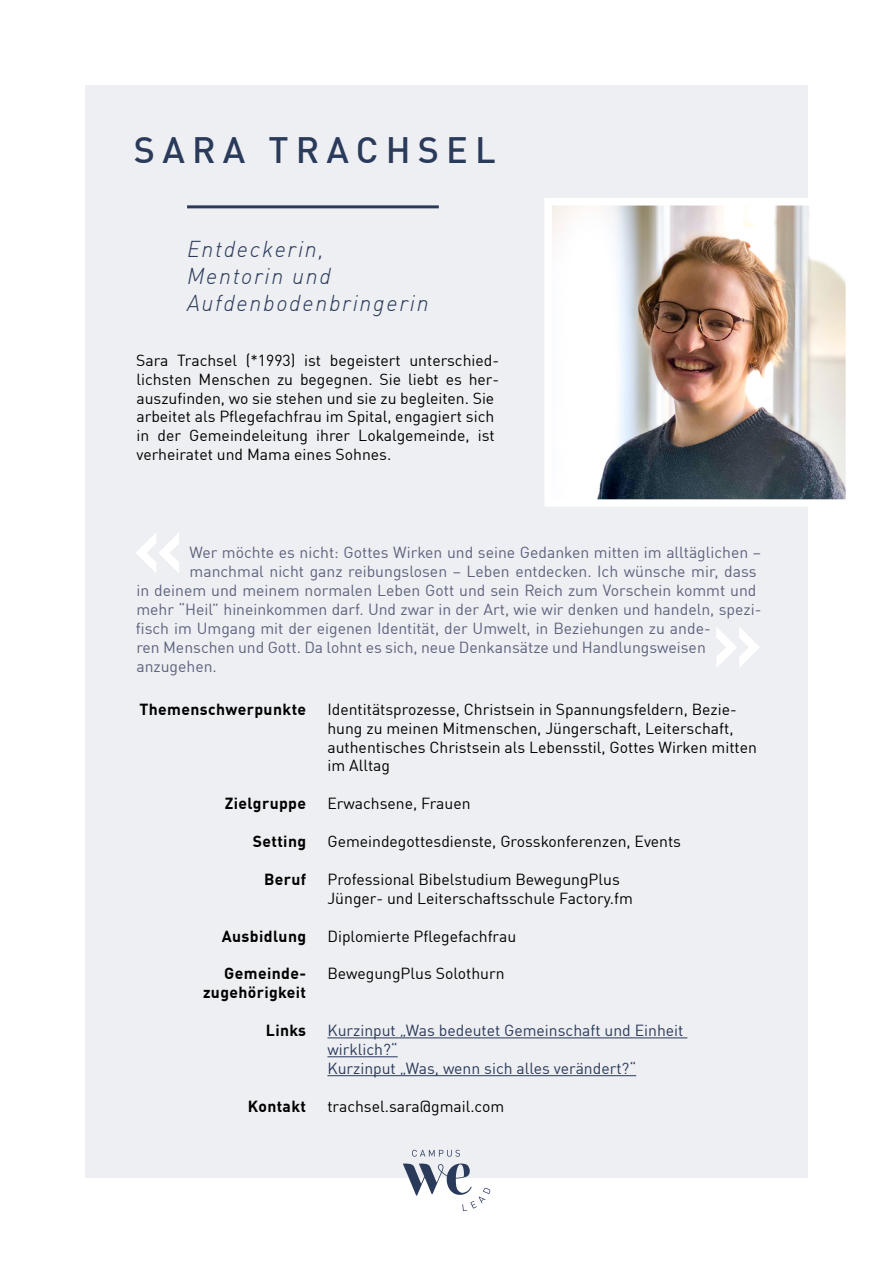
<style>
.page{position:relative;width:893px;height:1263px;background:#fff}
.page>*{position:absolute;margin:0;border:0;box-sizing:border-box;transform-origin:0 0}
.t1{font:500 36px "DIN Offc";letter-spacing:.2em;color:#2a3a5a}
.t2{font:italic 300 22.5px/27px "DIN Offc";letter-spacing:.075em;color:#2a3a5a}
.t3{font:15.75px/18.9px "DIN Offc";color:#000}
.t4{font:15.75px "DIN Offc";color:#5d627d}
.t5{font:15.75px/18.9px "DIN Offc";color:#2a3a5a}
.t6{font:700 15.75px/18.9px "DIN Offc";letter-spacing:.025em;color:#000;text-align:right}
</style>
<div class="page">
<div style="left:85px;top:85px;width:723px;height:1093px;background:#eeeff2"></div>
<img style="left:553px;top:207px;width:291px;height:291px">
<div style="left:544px;top:198px;width:309px;height:309px;border:8px solid #fff"></div>
<hr style="left:327px;top:1037px;width:360px;height:1px;background:#2a3a5a">
<hr style="left:327px;top:1056px;width:71px;height:1px;background:#2a3a5a">
<hr style="left:327px;top:1075px;width:309px;height:1px;background:#2a3a5a">
<hr style="left:187px;top:205px;width:252px;height:3px;background:#2a3a5a">
<svg style="left:412px;top:1150px;width:48px;height:6px"></svg>
<svg style="left:403px;top:1163px;width:87px;height:48px"></svg>
<h1 class="t1" style="left:134px;top:127px;width:363px">SARA TRACHSEL</h1>
<h2 class="t2" style="left:187px;top:236px;width:243px">Entdeckerin,<br>Mentorin und<br>Aufdenbodenbringerin</h2>
<p class="t3" style="left:136px;top:350px;width:364px">Sara Trachsel (*1993) ist begeistert unterschied&shy;lichsten Menschen zu begegnen. Sie liebt es her&shy;auszufinden, wo sie stehen und sie zu begleiten. Sie arbeitet als Pflegefachfrau im Spital, engagiert sich in der Gemeindeleitung ihrer Lokalgemeinde, ist verheiratet und Mama eines Sohnes.</p>
<p class="t4" style="left:190px;top:543px;width:573px">Wer möchte es nicht: Gottes Wirken und seine Gedanken mitten im alltäglichen –</p>
<p class="t4" style="left:190px;top:562px;width:568px">manchmal nicht ganz reibungslosen – Leben entdecken. Ich wünsche mir, dass</p>
<p class="t4" style="left:136px;top:581px;width:622px">in deinem und meinem normalen Leben Gott und sein Reich zum Vorschein kommt und</p>
<p class="t4" style="left:136px;top:600px;width:626px">mehr “Heil” hineinkommen darf. Und zwar in der Art, wie wir denken und handeln, spezi-</p>
<p class="t4" style="left:136px;top:618px;width:576px">fisch im Umgang mit der eigenen Identität, der Umwelt, in Beziehungen zu ande-</p>
<p class="t4" style="left:136px;top:637px;width:571px">ren Menschen und Gott. Da lohnt es sich, neue Denkansätze und Handlungsweisen</p>
<p class="t4" style="left:136px;top:656px;width:82px">anzugehen.</p>
<p class="t6" style="left:139px;top:699px;width:168px">Themenschwerpunkte</p>
<p class="t6" style="left:225px;top:793px;width:83px">Zielgruppe</p>
<p class="t6" style="left:253px;top:831px;width:55px">Setting</p>
<p class="t6" style="left:264px;top:869px;width:44px">Beruf</p>
<p class="t6" style="left:222px;top:926px;width:86px">Ausbidlung</p>
<p class="t6" style="left:203px;top:963px;width:105px">Gemeinde&shy;zugehörigkeit</p>
<p class="t6" style="left:266px;top:1020px;width:42px">Links</p>
<p class="t6" style="left:248px;top:1096px;width:60px">Kontakt</p>
<p class="t3" style="left:327px;top:699px;width:431px">Identitätsprozesse, Christsein in Spannungsfeldern, Bezie&shy;hung zu meinen Mitmenschen, Jüngerschaft, Leiterschaft, authentisches Christsein als Lebensstil, Gottes Wirken mitten im Alltag</p>
<p class="t3" style="left:327px;top:794px;width:145px">Erwachsene, Frauen</p>
<p class="t3" style="left:327px;top:832px;width:355px">Gemeindegottesdienste, Grosskonferenzen, Events</p>
<p class="t3" style="left:327px;top:869px;width:307px">Professional Bibelstudium BewegungPlus<br>Jünger- und Leiterschaftsschule Factory.fm</p>
<p class="t3" style="left:327px;top:926px;width:190px">Diplomierte Pflegefachfrau</p>
<p class="t3" style="left:327px;top:964px;width:179px">BewegungPlus Solothurn</p>
<p class="t5" style="left:327px;top:1021px;width:357px">Kurzinput „Was bedeutet Gemeinschaft und Einheit wirklich?“<br>Kurzinput „Was, wenn sich alles verändert?“</p>
<p class="t3" style="left:327px;top:1096px;width:178px">trachsel.sara@gmail.com</p>
</div>
